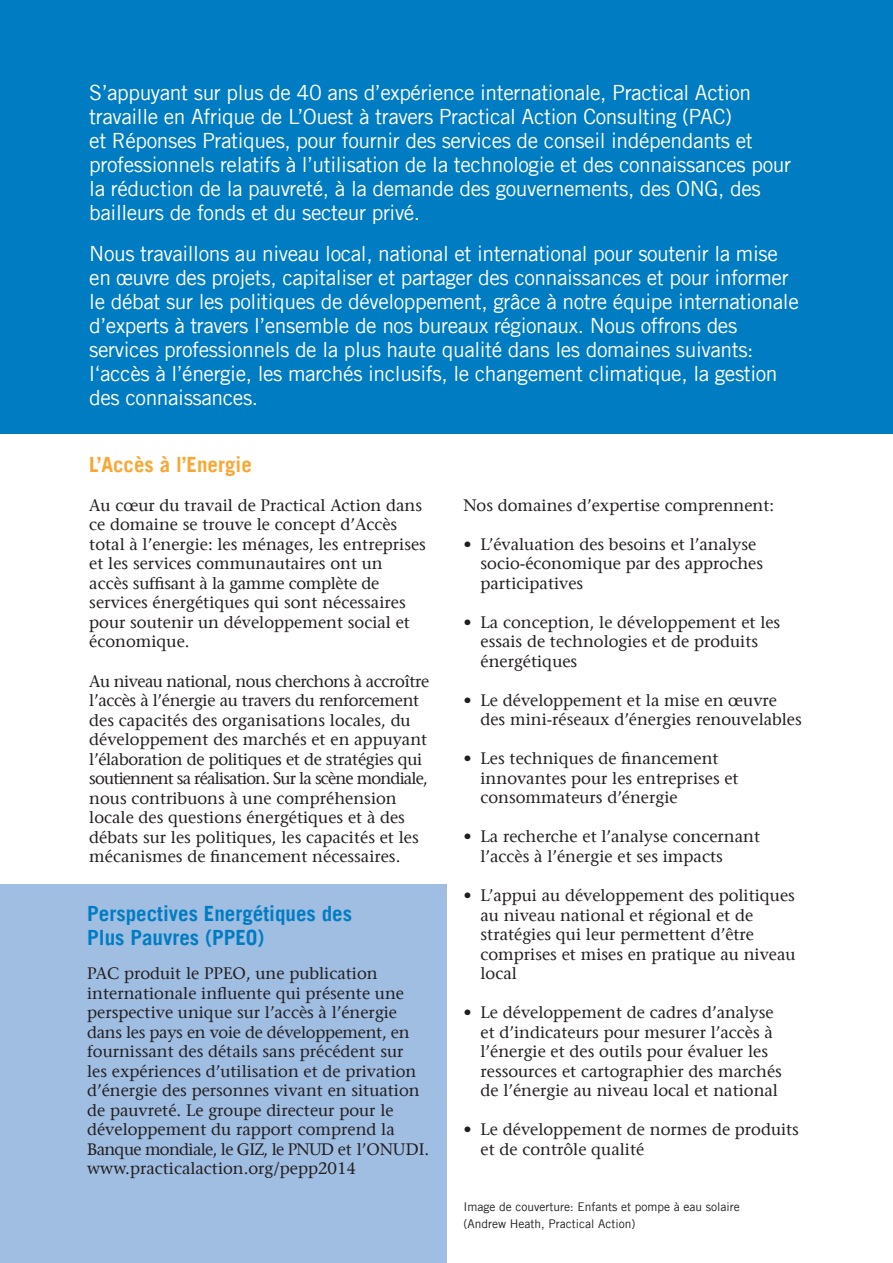
<style>
.page{position:relative;width:893px;height:1263px;background:#fff}
.page>*{position:absolute;margin:0;border:0;box-sizing:border-box;transform-origin:0 0}
.Heading{font:21px/24px "Trade Gothic";letter-spacing:-.02em;color:#fff}
.Heading-2{font:700 21px/24px "Trade Gothic";color:#007cc2}
.Heading-3{font:700 21px "Trade Gothic";color:#faa633}
.Body_Copy{font:16.5px/19.5px "Stone Serif";color:#231f20}
.Heading-4{font:12px/16.5px "Trade Gothic";color:#231f20}
</style>
<div class="page">
<div style="left:0;top:884px;width:446px;height:379px;background:#a0bde2"></div>
<div style="left:0;top:0;width:893px;height:434px;background:#007cc2"></div>
<p class="Heading" style="left:89px;top:80px;width:703px">S’appuyant sur plus de 40 ans d’expérience internationale, Practical Action travaille en Afrique de L’Ouest à travers Practical Action Consulting (PAC)<br>et Réponses Pratiques, pour fournir des services de conseil indépendants et professionnels relatifs à l’utilisation de la technologie et des connaissances pour la réduction de la pauvreté, à la demande des gouvernements, des ONG, des bailleurs de fonds et du secteur privé.</p>
<p class="Heading" style="left:89px;top:242px;width:711px">Nous travaillons au niveau local, national et international pour soutenir la mise en œuvre des projets, capitaliser et partager des connaissances et pour informer le débat sur les politiques de développement, grâce à notre équipe internationale d’experts à travers l’ensemble de nos bureaux régionaux. Nous offrons des services professionnels de la plus haute qualité dans les domaines suivants: l‘accès à l’énergie, les marchés inclusifs, le changement climatique, la gestion des connaissances.</p>
<p class="Heading-3" style="left:89px;top:451px;width:164px">L’Accès à l’Energie</p>
<p class="Body_Copy" style="left:89px;top:495px;width:338px">Au cœur du travail de Practical Action dans ce domaine se trouve le concept d’Accès total à l’energie: les ménages, les entreprises et les services communautaires ont un accès suffisant à la gamme complète de services énergétiques qui sont nécessaires pour soutenir un développement social et économique.</p>
<p class="Body_Copy" style="left:89px;top:671px;width:342px">Au niveau national, nous cherchons à accroître l’accès à l’énergie au travers du renforcement des capacités des organisations locales, du développement des marchés et en appuyant l’élaboration de politiques et de stratégies qui soutiennent sa réalisation. Sur la scène mondiale, nous contribuons à une compréhension locale des questions énergétiques et à des débats sur les politiques, les capacités et les mécanismes de financement nécessaires.</p>
<p class="Heading-2" style="left:87px;top:901px;width:266px">Perspectives Energétiques des<br>Plus Pauvres (PPEO)</p>
<p class="Body_Copy" style="left:87px;top:963px;width:344px">PAC produit le PPEO, une publication internationale influente qui présente une perspective unique sur l’accès à l’énergie dans les pays en voie de développement, en fournissant des détails sans précédent sur<br>les expériences d’utilisation et de privation d’énergie des personnes vivant en situation de pauvreté. Le groupe directeur pour le développement du rapport comprend la Banque mondiale, le GIZ, le PNUD et l’ONUDI. www.practicalaction.org/pepp2014</p>
<p class="Body_Copy" style="left:463px;top:495px;width:312px">Nos domaines d’expertise comprennent:</p>
<p class="Body_Copy" style="left:480px;top:534px;width:284px;text-indent:-17px">• L’évaluation des besoins et l’analyse socio-économique par des approches participatives</p>
<p class="Body_Copy" style="left:480px;top:612px;width:301px;text-indent:-17px">• La conception, le développement et les essais de technologies et de produits énergétiques</p>
<p class="Body_Copy" style="left:480px;top:690px;width:323px;text-indent:-17px">• Le développement et la mise en œuvre des mini-réseaux d’énergies renouvelables</p>
<p class="Body_Copy" style="left:480px;top:749px;width:260px;text-indent:-17px">• Les techniques de financement innovantes pour les entreprises et consommateurs d’énergie</p>
<p class="Body_Copy" style="left:480px;top:827px;width:281px;text-indent:-17px">• La recherche et l’analyse concernant l’accès à l’énergie et ses impacts</p>
<p class="Body_Copy" style="left:480px;top:885px;width:317px;text-indent:-17px">• L’appui au développement des politiques au niveau national et régional et de stratégies qui leur permettent d’être comprises et mises en pratique au niveau local</p>
<p class="Body_Copy" style="left:480px;top:1002px;width:303px;text-indent:-17px">• Le développement de cadres d’analyse et d’indicateurs pour mesurer l’accès à l’énergie et des outils pour évaluer les ressources et cartographier des marchés de l’énergie au niveau local et national</p>
<p class="Body_Copy" style="left:480px;top:1119px;width:320px;text-indent:-17px">• Le développement de normes de produits et de contrôle qualité</p>
<p class="Heading-4" style="left:463px;top:1198px;width:278px">Image de couverture: Enfants et pompe à eau solaire (Andrew Heath, Practical Action)</p>
</div>
